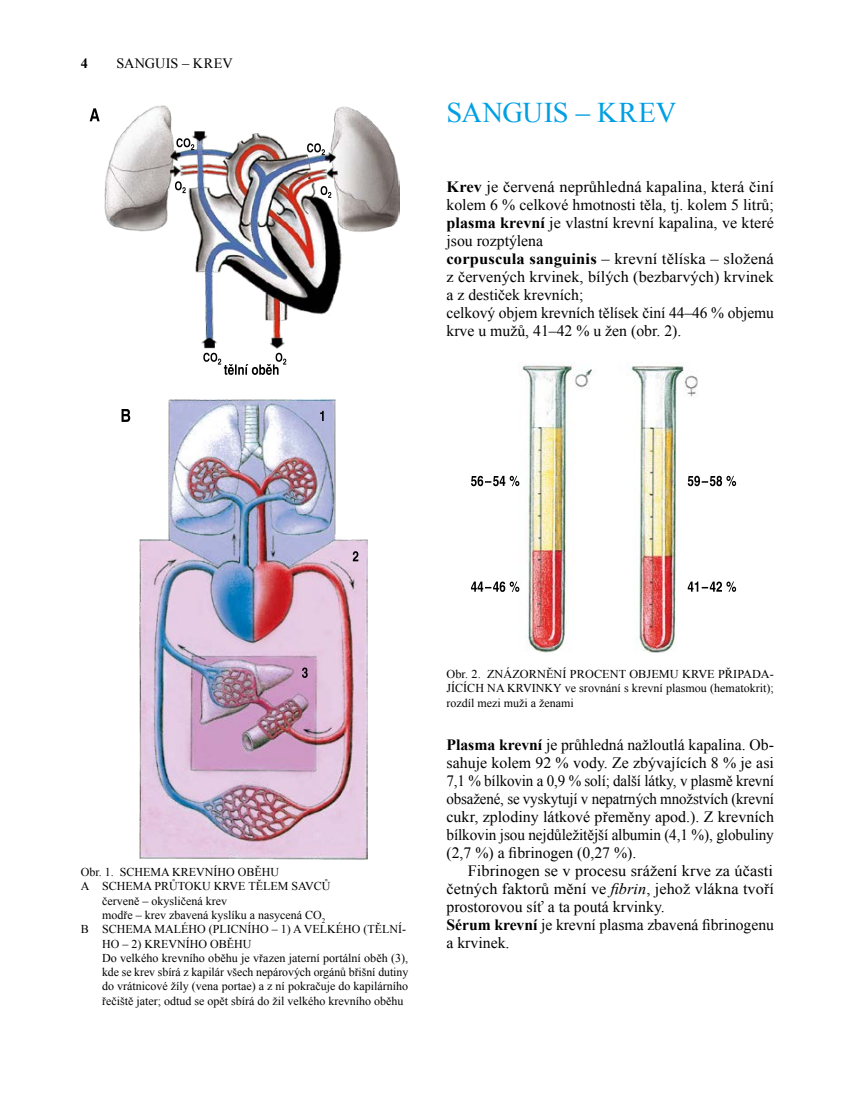
<style>
.page{position:relative;width:859px;height:1093px;background:#fff}
.page>*{position:absolute;margin:0;border:0;box-sizing:border-box;transform-origin:0 0}
._1a{font:28.5px "Times New Roman";letter-spacing:-.01em;color:#009fe3}
.Základní_10_5_12{font:15.75px/18px "Times New Roman";color:#000}
.Základní_10_5_12-2{font:15.75px/18px "Times New Roman";color:#000;text-align:justify;scale:1.04 1}
.Základní_10_5_12-3{font:15.75px/18px "Times New Roman";color:#000;text-align:justify;scale:1.05 1}
.t1{font:14.25px "Times New Roman";letter-spacing:.005em;color:#000}
.t2{font:700 14.25px "Times New Roman";color:#000}
.Obr_2{font:12px/14.2px "Times New Roman";color:#000}
.Obr_1{font:12px/14.2px "Times New Roman";color:#000;text-align:justify}
.s1{font-weight:700}
.s2{font-style:italic}
</style>
<div class="page">
<img style="left:105px;top:105px;width:294px;height:243px">
<svg style="left:176px;top:138px;width:18px;height:12px"></svg>
<svg style="left:307px;top:143px;width:18px;height:12px"></svg>
<svg style="left:321px;top:186px;width:10px;height:12px"></svg>
<svg style="left:175px;top:181px;width:11px;height:12px"></svg>
<svg style="left:203px;top:353px;width:83px;height:22px"></svg>
<svg style="left:90px;top:108px;width:10px;height:13px"></svg>
<img style="left:139px;top:399px;width:228px;height:461px">
<svg style="left:122px;top:409px;width:8px;height:13px"></svg>
<svg style="left:320px;top:411px;width:4px;height:10px"></svg>
<svg style="left:353px;top:551px;width:5px;height:10px"></svg>
<svg style="left:302px;top:667px;width:6px;height:11px"></svg>
<img style="left:519px;top:365px;width:179px;height:288px">
<svg style="left:471px;top:476px;width:48px;height:10px"></svg>
<svg style="left:471px;top:581px;width:48px;height:11px"></svg>
<svg style="left:688px;top:476px;width:48px;height:10px"></svg>
<svg style="left:688px;top:581px;width:48px;height:11px"></svg>
<p class="t2" style="left:81px;top:53px;width:9px">4</p>
<p class="t1" style="left:116px;top:54px;width:118px">SANGUIS – KREV</p>
<p class="_1a" style="left:446px;top:93px;width:231px">SANGUIS – KREV</p>
<p class="Základní_10_5_12-2" style="left:446px;top:178px;width:316px"><span class="s1">Krev</span> je červená neprůhledná kapalina, která činí kolem 6 % celkové hmotnosti těla, tj. kolem 5 litrů; <span class="s1">plasma krevní</span> je vlastní krevní kapalina, ve které jsou rozptýlena</p>
<p class="Základní_10_5_12-3" style="left:446px;top:250px;width:313px"><span class="s1">corpuscula sanguinis</span> – krevní tělíska – složená z červených krvinek, bílých (bezbarvých) krvinek a z destiček krevních;</p>
<p class="Základní_10_5_12" style="left:446px;top:304px;width:329px">celkový objem krevních tělísek činí 44–46 % objemu krve u mužů, 41–42 % u žen (obr. 2).</p>
<p class="Obr_1" style="left:81px;top:865px;width:200px">Obr. 1. SCHEMA KREVNÍHO OBĚHU</p>
<p class="Obr_2" style="left:81px;top:879px;width:251px">A SCHEMA PRŮTOKU KRVE TĚLEM SAVCŮ</p>
<p class="Obr_2" style="left:102px;top:893px;width:126px">červeně – okysličená krev</p>
<p class="Obr_2" style="left:102px;top:907px;width:225px">modře – krev zbavená kyslíku a nasycená CO<sub>2</sub></p>
<p class="Obr_2" style="left:102px;top:922px;width:306px;text-indent:-21px">B SCHEMA MALÉHO (PLICNÍHO – 1) A VELKÉHO (TĚLNÍ-<br>HO – 2) KREVNÍHO OBĚHU</p>
<p class="Obr_2" style="left:102px;top:950px;width:308px;text-align:justify">Do velkého krevního oběhu je vřazen jaterní portální oběh (3), kde se krev sbírá z kapilár všech nepárových orgánů břišní dutiny do vrátnicové žíly (vena portae) a z ní pokračuje do kapilárního řečiště jater; odtud se opět sbírá do žil velkého krevního oběhu</p>
<p class="Obr_1" style="left:446px;top:667px;width:329px">Obr. 2. ZNÁZORNĚNÍ PROCENT OBJEMU KRVE PŘIPADA-JÍCÍCH NA KRVINKY ve srovnání s krevní plasmou (hematokrit); rozdíl mezi muži a ženami</p>
<p class="Základní_10_5_12" style="left:446px;top:736px;width:329px;text-align:justify"><span class="s1">Plasma krevní</span> je průhledná nažloutlá kapalina. Ob&shy;sahuje kolem 92 % vody. Ze zbývajících 8 % je asi 7,1 % bílkovin a 0,9 % solí; další látky, v plasmě krevní obsažené, se vyskytují v nepatrných množstvích (krevní cukr, zplodiny látkové přeměny apod.). Z krevních bílkovin jsou nejdůležitější albumin (4,1 %), globuliny (2,7 %) a fibrinogen (0,27 %).</p>
<p class="Základní_10_5_12" style="left:446px;top:862px;width:329px;text-align:justify;text-indent:21px">Fibrinogen se v procesu srážení krve za účasti četných faktorů mění ve <span class="s2">fibrin</span>, jehož vlákna tvoří prostorovou síť a ta poutá krvinky.</p>
<p class="Základní_10_5_12" style="left:446px;top:916px;width:329px"><span class="s1">Sérum krevní</span> je krevní plasma zbavená fibrinogenu a krvinek.</p>
</div>
